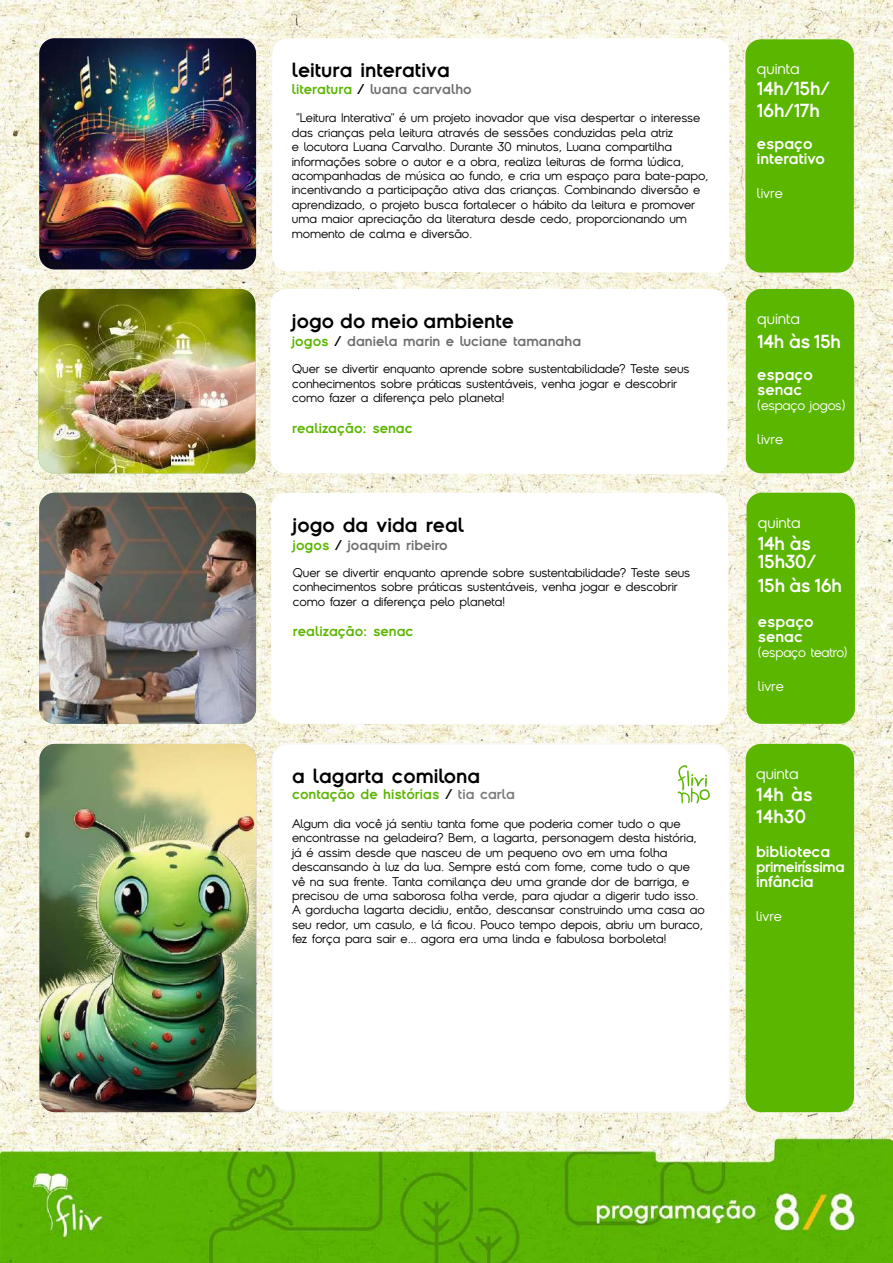
<style>
.page{position:relative;width:893px;height:1263px;background:#fff}
.page>*{position:absolute;margin:0;border:0;box-sizing:border-box;transform-origin:0 0}
.t1{font:700 19.5px "Sklow";color:#000}
.t2{font:700 18px/21.6px "Sklow";letter-spacing:-.02em;color:#fff}
.t3{font:700 18px/21.9px "Sklow";color:#fff}
.t4{font:700 15px/15px "Sklow";color:#fff}
.t5{font:15px "Sklow";color:#fff}
.t6{font:700 14.25px "Sklow";letter-spacing:-.025em;color:#fff}
.t7{font:700 13.5px "Sklow";color:#706f6f}
.t8{font:700 13.5px "Sklow";color:#5bb600}
.t9{font:13.5px "Sklow";color:#fff}
.t10{font:13.05px "Sklow";letter-spacing:-.02em;color:#fff}
.t11{font:12px/14.4px "Sklow";letter-spacing:-.01em;color:#000}
.s1{color:#5bb600}
.s2{color:#000}
.s3{color:#7c7b7b}
</style>
<div class="page">
<img style="left:0;top:0;width:893px;height:1263px">
<img style="left:39px;top:38px;width:217px;height:231px">
<div style="left:745px;top:39px;width:109px;height:234px;background:#5bb600;border-radius:15px"></div>
<svg style="left:272px;top:38px;width:457px;height:235px"></svg>
<img style="left:39px;top:289px;width:216px;height:184px">
<div style="left:746px;top:289px;width:108px;height:184px;background:#5bb600;border-radius:15px"></div>
<svg style="left:270px;top:289px;width:458px;height:185px"></svg>
<img style="left:39px;top:493px;width:217px;height:231px">
<div style="left:746px;top:493px;width:109px;height:231px;background:#5bb600;border-radius:15px"></div>
<svg style="left:271px;top:493px;width:457px;height:232px"></svg>
<img style="left:39px;top:744px;width:217px;height:368px">
<div style="left:746px;top:744px;width:108px;height:368px;background:#5bb600;border-radius:15px"></div>
<svg style="left:271px;top:742px;width:460px;height:372px"></svg>
<svg style="left:678px;top:765px;width:33px;height:39px"></svg>
<h1 class="t1" style="left:292px;top:57px;width:160px">leitura interativa</h1>
<p class="t7" style="left:292px;top:80px;width:181px"><span class="s1">literatura</span> <span class="s2">/</span> luana carvalho</p>
<p class="t11" style="left:292px;top:110px;width:418px;text-indent:5px">"Leitura Interativa" é um projeto inovador que visa despertar o interesse das crianças pela leitura através de sessões conduzidas pela atriz<br>e locutora Luana Carvalho. Durante 30 minutos, Luana compartilha informações sobre o autor e a obra, realiza leituras de forma lúdica, acompanhadas de música ao fundo, e cria um espaço para bate-papo, incentivando a participação ativa das crianças. Combinando diversão e aprendizado, o projeto busca fortalecer o hábito da leitura e promover uma maior apreciação da literatura desde cedo, proporcionando um momento de calma e diversão.</p>
<h1 class="t1" style="left:292px;top:308px;width:223px">jogo do meio ambiente</h1>
<p class="t7" style="left:292px;top:332px;width:291px"><span class="s1">jogos</span> <span class="s2">/</span> daniela marin e luciane tamanaha</p>
<p class="t11" style="left:292px;top:361px;width:399px">Quer se divertir enquanto aprende sobre sustentabilidade? Teste seus conhecimentos sobre práticas sustentáveis, venha jogar e descobrir como fazer a diferença pelo planeta!</p>
<p class="t8" style="left:292px;top:419px;width:122px">realização: senac</p>
<h1 class="t1" style="left:293px;top:512px;width:173px">jogo da vida real</h1>
<p class="t7" style="left:293px;top:536px;width:156px"><span class="s1">jogos</span> <span class="s2">/</span> joaquim ribeiro</p>
<p class="t11" style="left:293px;top:565px;width:399px">Quer se divertir enquanto aprende sobre sustentabilidade? Teste seus conhecimentos sobre práticas sustentáveis, venha jogar e descobrir como fazer a diferença pelo planeta!</p>
<p class="t8" style="left:293px;top:622px;width:122px">realização: senac</p>
<h1 class="t1" style="left:292px;top:763px;width:190px">a lagarta comilona</h1>
<p class="t8" style="left:292px;top:785px;width:225px">contação de histórias <span class="s2">/</span> <span class="s3">tia carla</span></p>
<p class="t11" style="left:292px;top:816px;width:414px">Algum dia você já sentiu tanta fome que poderia comer tudo o que encontrasse na geladeira? Bem, a lagarta, personagem desta história, já é assim desde que nasceu de um pequeno ovo em uma folha descansando à luz da lua. Sempre está com fome, come tudo o que vê na sua frente. Tanta comilança deu uma grande dor de barriga, e precisou de uma saborosa folha verde, para ajudar a digerir tudo isso.<br>A gorducha lagarta decidiu, então, descansar construindo uma casa ao seu redor, um casulo, e lá ficou. Pouco tempo depois, abriu um buraco, fez força para sair e... agora era uma linda e fabulosa borboleta!</p>
<p class="t5" style="left:757px;top:58px;width:44px">quinta</p>
<h2 class="t2" style="left:757px;top:77px;width:75px">14h/15h/<br>16h/17h</h2>
<p class="t4" style="left:757px;top:136px;width:70px">espaço interativo</p>
<p class="t9" style="left:757px;top:184px;width:27px">livre</p>
<p class="t5" style="left:757px;top:308px;width:44px">quinta</p>
<h2 class="t2" style="left:757px;top:330px;width:85px">14h às 15h</h2>
<p class="t4" style="left:757px;top:367px;width:57px">espaço senac</p>
<p class="t10" style="left:757px;top:396px;width:90px">(espaço jogos)</p>
<p class="t9" style="left:757px;top:430px;width:27px">livre</p>
<p class="t5" style="left:758px;top:512px;width:44px">quinta</p>
<h2 class="t2" style="left:758px;top:533px;width:60px;line-height:18.6px">14h às<br>15h30/</h2>
<h2 class="t2" style="left:758px;top:574px;width:86px">15h às 16h</h2>
<p class="t4" style="left:758px;top:614px;width:57px">espaço senac</p>
<p class="t10" style="left:758px;top:643px;width:91px">(espaço teatro)</p>
<p class="t9" style="left:758px;top:677px;width:27px">livre</p>
<p class="t5" style="left:756px;top:763px;width:44px">quinta</p>
<h2 class="t3" style="left:756px;top:783px;width:58px">14h às<br>14h30</h2>
<p class="t4" style="left:756px;top:843px;width:76px">biblioteca</p>
<p class="t6" style="left:756px;top:857px;width:90px">primeiríssima</p>
<p class="t4" style="left:756px;top:873px;width:59px">infância</p>
<p class="t9" style="left:756px;top:906px;width:27px">livre</p>
</div>
